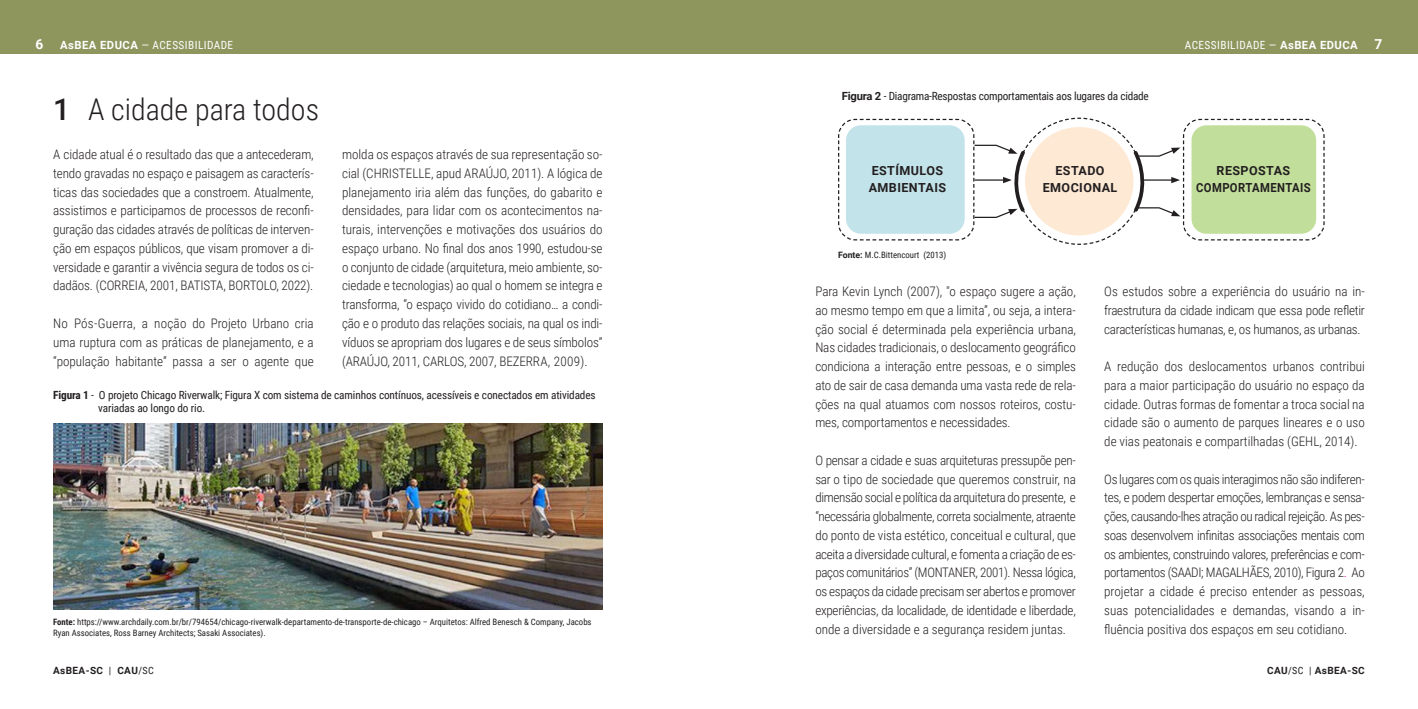
<style>
.page{position:relative;width:1418px;height:709px;background:#fff}
.page>*{position:absolute;margin:0;border:0;box-sizing:border-box;transform-origin:0 0}
.t1{font:300 30px "Roboto Condensed";color:#231f20}
.t2{font:300 13.12px/18.8px "Roboto Condensed";letter-spacing:-.01em;color:#231f20;text-align:justify}
.t3{font:700 12.5px/16.2px "Roboto";letter-spacing:.035em;color:#231f20;text-align:center}
.t4{font:11.25px/13.8px "Roboto Condensed";letter-spacing:-.01em;color:#231f20}
.t5{font:11.25px "Roboto Condensed";letter-spacing:.04em;color:#fff}
.t6{font:700 10px "Roboto";letter-spacing:.04em;color:#231f20}
.t7{font:8.75px/11.2px "Roboto Condensed";color:#231f20}
.s1{font-family:"Roboto";font-weight:700;font-size:13.75px}
.s2{font-family:"Roboto";font-weight:700}
.s3{font-family:"Roboto";font-weight:500}
.s4{font-weight:700}
.s5{color:#ed028c}
.s6{font-family:"Roboto Condensed";font-weight:400}
</style>
<div class="page">
<div style="left:0;top:0;width:1417px;height:54px;background:#8e965e"></div>
<svg style="left:838px;top:117px;width:487px;height:128px"></svg>
<img style="left:53px;top:423px;width:549px;height:186px">
<p class="t5" style="left:35px;top:37px;width:199px"><span class="s1">6</span> <span class="s2">AsBEA EDUCA</span> — ACESSIBILIDADE</p>
<p class="t5" style="left:1184px;top:37px;width:199px">ACESSIBILIDADE — <span class="s2">AsBEA EDUCA</span> <span class="s1">7</span></p>
<h1 class="t1" style="left:53px;top:88px;width:267px"><span class="s3">1</span> A cidade para todos</h1>
<p class="t2" style="left:53px;top:145px;width:262px">A cidade atual é o resultado das que a antecederam, tendo gravadas no espaço e paisagem as caracterís&shy;ticas das sociedades que a constroem. Atualmente, assistimos e participamos de processos de reconfi&shy;guração das cidades através de políticas de interven&shy;ção em espaços públicos, que visam promover a di&shy;versidade e garantir a vivência segura de todos os ci&shy;dadãos. (CORREIA, 2001, BATISTA, BORTOLO, 2022).</p>
<p class="t2" style="left:53px;top:313px;width:262px">No Pós-Guerra, a noção do Projeto Urbano cria uma ruptura com as práticas de planejamento, e a “população habitante” passa a ser o agente que</p>
<p class="t2" style="left:342px;top:145px;width:262px">molda os espaços através de sua representação so&shy;cial (CHRISTELLE, apud ARAÚJO, 2011). A lógica de planejamento iria além das funções, do gabarito e densidades, para lidar com os acontecimentos na&shy;turais, intervenções e motivações dos usuários do espaço urbano. No final dos anos 1990, estudou-se o conjunto de cidade (arquitetura, meio ambiente, so&shy;ciedade e tecnologias) ao qual o homem se integra e transforma, “o espaço vivido do cotidiano… a condi&shy;ção e o produto das relações sociais, na qual os indi&shy;víduos se apropriam dos lugares e de seus símbolos” (ARAÚJO, 2011, CARLOS, 2007, BEZERRA, 2009).</p>
<p class="t4" style="left:98px;top:387px;width:499px;text-indent:-45px"><span class="s4">Figura 1</span> - O projeto Chicago Riverwalk; Figura X com sistema de caminhos contínuos, acessíveis e conectados em atividades variadas ao longo do rio.</p>
<p class="t7" style="left:53px;top:616px;width:540px"><span class="s4">Fonte:</span> https://www.archdaily.com.br/br/794654/chicago-riverwalk-departamento-de-transporte-de-chicago – Arquitetos: Alfred Benesch &amp; Company, Jacobs<br>Ryan Associates, Ross Barney Architects; Sasaki Associates).</p>
<p class="t4" style="left:841px;top:89px;width:308px"><span class="s2">Figura 2</span> - Diagrama-Respostas comportamentais aos lugares da cidade</p>
<p class="t3" style="left:868px;top:162px;width:79px;text-align:left">ESTÍMULOS<br>AMBIENTAIS</p>
<p class="t3" style="left:1042px;top:162px;width:76px">ESTADO<br>EMOCIONAL</p>
<p class="t3" style="left:1196px;top:162px;width:116px">RESPOSTAS<br>COMPORTAMENTAIS</p>
<p class="t7" style="left:838px;top:249px;width:110px"><span class="s2">Fonte:</span> M.C.Bittencourt (2013)</p>
<p class="t2" style="left:815px;top:281px;width:262px">Para Kevin Lynch (2007), "o espaço sugere a ação, ao mesmo tempo em que a limita”, ou seja, a intera&shy;ção social é determinada pela experiência urbana, Nas cidades tradicionais, o deslocamento geográfico condiciona a interação entre pessoas, e o simples ato de sair de casa demanda uma vasta rede de rela&shy;ções na qual atuamos com nossos roteiros, costu&shy;mes, comportamentos e necessidades.</p>
<p class="t2" style="left:815px;top:450px;width:262px">O pensar a cidade e suas arquiteturas pressupõe pen&shy;sar o tipo de sociedade que queremos construir, na dimensão social e política da arquitetura do presente, e “necessária globalmente, correta socialmente, atraente do ponto de vista estético, conceitual e cultural, que aceita a diversidade cultural, e fomenta a criação de es&shy;paços comunitários” (MONTANER, 2001). Nessa lógica, os espaços da cidade precisam ser abertos e promover experiências, da localidade, de identidade e liberdade, onde a diversidade e a segurança residem juntas.</p>
<p class="t2" style="left:1104px;top:281px;width:262px">Os estudos sobre a experiência do usuário na in&shy;fraestrutura da cidade indicam que essa pode refletir características humanas, e, os humanos, as urbanas.</p>
<p class="t2" style="left:1104px;top:356px;width:262px">A redução dos deslocamentos urbanos contribui para a maior participação do usuário no espaço da cidade. Outras formas de fomentar a troca social na cidade são o aumento de parques lineares e o uso de vias peatonais e compartilhadas (GEHL, 2014).</p>
<p class="t2" style="left:1104px;top:469px;width:262px">Os lugares com os quais interagimos não são indiferen&shy;tes, e podem despertar emoções, lembranças e sensa&shy;ções, causando-lhes atração ou radical rejeição. As pes&shy;soas desenvolvem infinitas associações mentais com os ambientes, construindo valores, preferências e com&shy;portamentos (SAADI; MAGALHÃES, 2010), Figura 2<span class="s5">.</span> Ao projetar a cidade é preciso entender as pessoas, suas potencialidades e demandas, visando a in&shy;fluência positiva dos espaços em seu cotidiano.</p>
<p class="t6" style="left:53px;top:663px;width:102px">AsBEA-SC <span class="s6">|</span> CAU<span class="s6">/SC</span></p>
<p class="t6" style="left:1267px;top:663px;width:99px">CAU<span class="s6">/SC |</span> AsBEA-SC</p>
</div>
